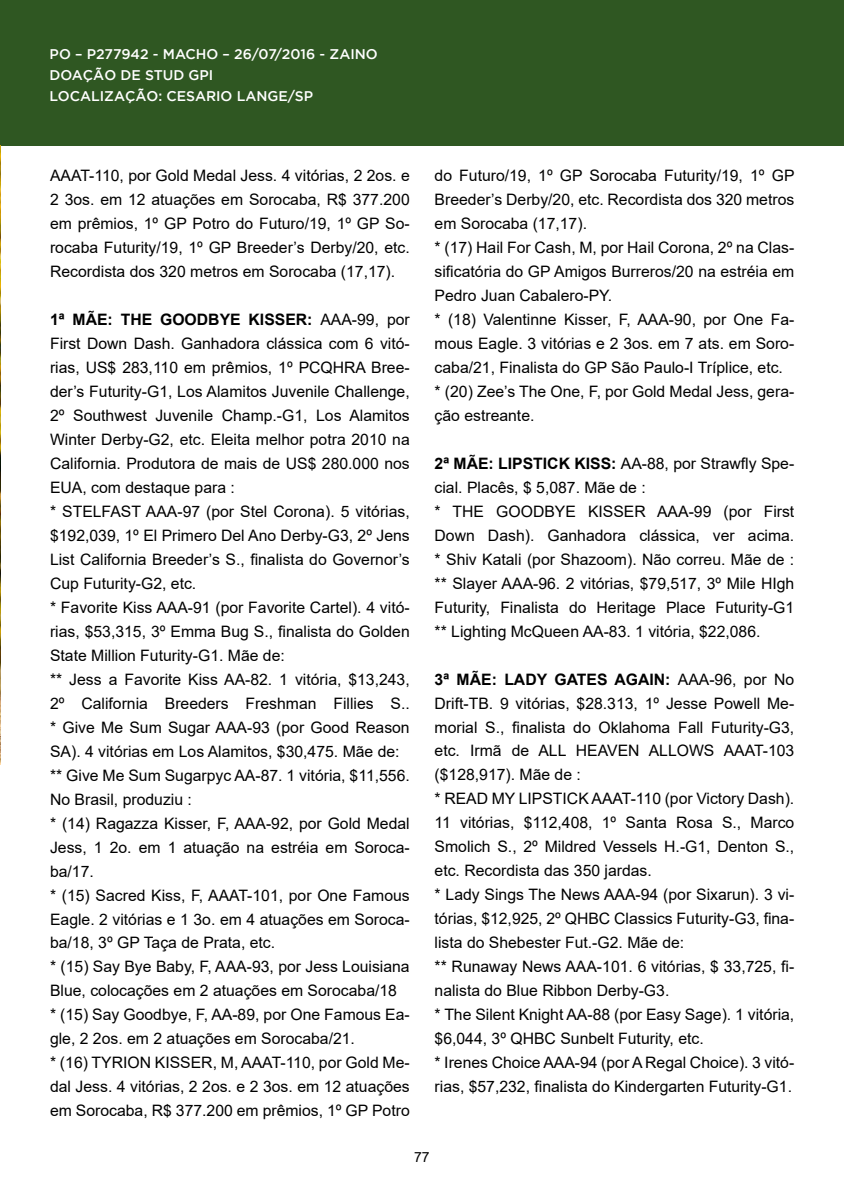
<style>
.page{position:relative;width:844px;height:1191px;background:#fff}
.page>*{position:absolute;margin:0;border:0;box-sizing:border-box;transform-origin:0 0}
.t1{font:15.75px/24px "Arial";color:#000}
.t2{font:500 14px/21px "Gotham";color:#fff}
.t3{font:14px "Arial";color:#000}
.s1{font-weight:700}
</style>
<div class="page">
<div style="left:0;top:0;width:843px;height:146px;background:#2f5722"></div>
<img style="left:0;top:146px;width:1px;height:618px">
<p class="t2" style="left:50px;top:44px;width:329px">PO – P277942 - MACHO – 26/07/2016 - ZAINO<br>DOAÇÃO DE STUD GPI<br>LOCALIZAÇÃO: CESARIO LANGE/SP</p>
<p class="t1" style="left:50px;top:163px;width:361px;text-align:justify">AAAT-110, por Gold Medal Jess. 4 vitórias, 2 2os. e 2 3os. em 12 atuações em Sorocaba, R$ 377.200 em prêmios, 1º GP Potro do Futuro/19, 1º GP So&shy;rocaba Futurity/19, 1º GP Breeder’s Derby/20, etc.<br>Recordista dos 320 metros em Sorocaba (17,17).</p>
<p class="t1" style="left:50px;top:307px;width:361px"><span class="s1">1ª MÃE: THE GOODBYE KISSER:</span> AAA-99, por First Down Dash. Ganhadora clássica com 6 vitó&shy;rias, US$ 283,110 em prêmios, 1º PCQHRA Bree&shy;der’s Futurity-G1, Los Alamitos Juvenile Challenge, 2º Southwest Juvenile Champ.-G1, Los Alamitos Winter Derby-G2, etc. Eleita melhor potra 2010 na California. Produtora de mais de US$ 280.000 nos EUA, com destaque para :<br>* STELFAST AAA-97 (por Stel Corona). 5 vitórias, $192,039, 1º El Primero Del Ano Derby-G3, 2º Jens List California Breeder’s S., finalista do Governor’s Cup Futurity-G2, etc.<br>* Favorite Kiss AAA-91 (por Favorite Cartel). 4 vitó&shy;rias, $53,315, 3º Emma Bug S., finalista do Golden State Million Futurity-G1. Mãe de:<br>** Jess a Favorite Kiss AA-82. 1 vitória, $13,243, 2º California Breeders Freshman Fillies S.. * Give Me Sum Sugar AAA-93 (por Good Reason SA). 4 vitórias em Los Alamitos, $30,475. Mãe de: ** Give Me Sum Sugarpyc AA-87. 1 vitória, $11,556.<br>No Brasil, produziu :<br>* (14) Ragazza Kisser, F, AAA-92, por Gold Medal Jess, 1 2o. em 1 atuação na estréia em Soroca&shy;ba/17.<br>* (15) Sacred Kiss, F, AAAT-101, por One Famous Eagle. 2 vitórias e 1 3o. em 4 atuações em Soroca&shy;ba/18, 3º GP Taça de Prata, etc.<br>* (15) Say Bye Baby, F, AAA-93, por Jess Louisiana Blue, colocações em 2 atuações em Sorocaba/18<br>* (15) Say Goodbye, F, AA-89, por One Famous Ea&shy;gle, 2 2os. em 2 atuações em Sorocaba/21.<br>* (16) TYRION KISSER, M, AAAT-110, por Gold Me&shy;dal Jess. 4 vitórias, 2 2os. e 2 3os. em 12 atuações em Sorocaba, R$ 377.200 em prêmios, 1º GP Potro</p>
<p class="t1" style="left:434px;top:163px;width:361px">do Futuro/19, 1º GP Sorocaba Futurity/19, 1º GP Breeder’s Derby/20, etc. Recordista dos 320 metros em Sorocaba (17,17).<br>* (17) Hail For Cash, M, por Hail Corona, 2º na Clas&shy;sificatória do GP Amigos Burreros/20 na estréia em Pedro Juan Cabalero-PY.<br>* (18) Valentinne Kisser, F, AAA-90, por One Fa&shy;mous Eagle. 3 vitórias e 2 3os. em 7 ats. em Soro&shy;caba/21, Finalista do GP São Paulo-I Tríplice, etc.<br>* (20) Zee’s The One, F, por Gold Medal Jess, gera&shy;ção estreante.</p>
<p class="t1" style="left:434px;top:451px;width:361px"><span class="s1">2ª MÃE: LIPSTICK KISS:</span> AA-88, por Strawfly Spe&shy;cial. Placês, $ 5,087. Mãe de :<br>* THE GOODBYE KISSER AAA-99 (por First Down Dash). Ganhadora clássica, ver acima. * Shiv Katali (por Shazoom). Não correu. Mãe de : ** Slayer AAA-96. 2 vitórias, $79,517, 3º Mile HIgh Futurity, Finalista do Heritage Place Futurity-G1 ** Lighting McQueen AA-83. 1 vitória, $22,086.</p>
<p class="t1" style="left:434px;top:667px;width:361px"><span class="s1">3ª MÃE: LADY GATES AGAIN:</span> AAA-96, por No Drift-TB. 9 vitórias, $28.313, 1º Jesse Powell Me&shy;morial S., finalista do Oklahoma Fall Futurity-G3, etc. Irmã de ALL HEAVEN ALLOWS AAAT-103 ($128,917). Mãe de :<br>* READ MY LIPSTICK AAAT-110 (por Victory Dash).<br>11 vitórias, $112,408, 1º Santa Rosa S., Marco Smolich S., 2º Mildred Vessels H.-G1, Denton S., etc. Recordista das 350 jardas.<br>* Lady Sings The News AAA-94 (por Sixarun). 3 vi&shy;tórias, $12,925, 2º QHBC Classics Futurity-G3, fina&shy;lista do Shebester Fut.-G2. Mãe de:<br>** Runaway News AAA-101. 6 vitórias, $ 33,725, fi&shy;nalista do Blue Ribbon Derby-G3.<br>* The Silent Knight AA-88 (por Easy Sage). 1 vitória, $6,044, 3º QHBC Sunbelt Futurity, etc.<br>* Irenes Choice AAA-94 (por A Regal Choice). 3 vitó&shy;rias, $57,232, finalista do Kindergarten Futurity-G1.</p>
<p class="t3" style="left:414px;top:1147px;width:17px">77</p>
</div>
